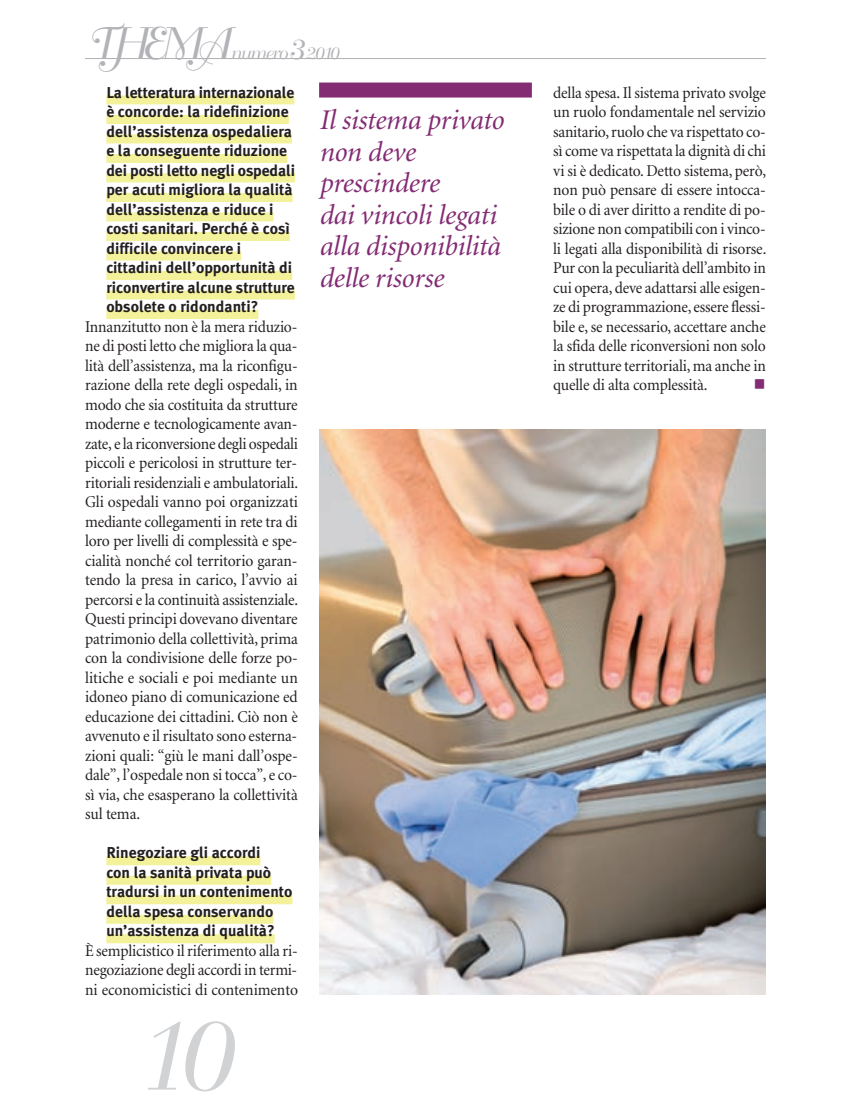
<style>
.page{position:relative;width:851px;height:1106px;background:#fff}
.page>*{position:absolute;margin:0;border:0;box-sizing:border-box;transform-origin:0 0}
.t1{font:105px "Bellevue";color:#d1d2d4}
.t2{font:45px "Bellevue";letter-spacing:-.125em;color:#b2b3b7}
.t3{font:italic 28.5px/31.5px "Minion";letter-spacing:-.01em;color:#832b73}
.t4{font:18px "Bellevue";letter-spacing:-.05em;color:#b2b3b7}
.t5{font:16.5px/19.5px "Minion";letter-spacing:-.01em;color:#231f20;text-align:justify;scale:.94 1}
.t6{font:16.5px "Wingdings";color:#832b73;scale:.95 1}
.t7{font:700 15.75px/19.5px "Meta Plus";color:#231f20}
.s1{font-size:30px}
</style>
<div class="page">
<div style="left:106px;top:95px;width:188px;height:9px;background:#f3f199"></div>
<div style="left:106px;top:115px;width:183px;height:9px;background:#f3f199"></div>
<div style="left:106px;top:134px;width:186px;height:9px;background:#f3f199"></div>
<div style="left:106px;top:154px;width:181px;height:9px;background:#f3f199"></div>
<div style="left:106px;top:173px;width:189px;height:9px;background:#f3f199"></div>
<div style="left:106px;top:193px;width:186px;height:9px;background:#f3f199"></div>
<div style="left:106px;top:212px;width:167px;height:9px;background:#f3f199"></div>
<div style="left:106px;top:232px;width:184px;height:9px;background:#f3f199"></div>
<div style="left:106px;top:251px;width:135px;height:9px;background:#f3f199"></div>
<div style="left:106px;top:271px;width:186px;height:9px;background:#f3f199"></div>
<div style="left:106px;top:290px;width:189px;height:9px;background:#f3f199"></div>
<div style="left:106px;top:310px;width:152px;height:9px;background:#f3f199"></div>
<div style="left:106px;top:856px;width:154px;height:9px;background:#f3f199"></div>
<div style="left:106px;top:875px;width:165px;height:9px;background:#f3f199"></div>
<div style="left:106px;top:895px;width:186px;height:9px;background:#f3f199"></div>
<div style="left:106px;top:914px;width:167px;height:9px;background:#f3f199"></div>
<div style="left:106px;top:934px;width:169px;height:9px;background:#f3f199"></div>
<hr style="left:85px;top:58px;width:680px;height:1px;background:#b2b3b7">
<img style="left:319px;top:429px;width:446px;height:565px">
<div style="left:319px;top:82px;width:212px;height:15px;background:#832b73"></div>
<h2 class="t2" style="left:85px;top:21px;width:145px">THEMA</h2>
<p class="t4" style="left:230px;top:44px;width:110px">numero<span class="s1">3</span>2010</p>
<p class="t7" style="left:106px;top:82px;width:190px">La letteratura internazionale è concorde: la ridefinizione dell’assistenza ospedaliera e la conseguente riduzione dei posti letto negli ospedali per acuti migliora la qualità dell’assistenza e riduce i costi sanitari. Perché è così difficile convincere i cittadini dell’opportunità di riconvertire alcune strutture obsolete o ridondanti?</p>
<p class="t5" style="left:85px;top:318px;width:228px">Innanzitutto non è la mera riduzio&shy;ne di posti letto che migliora la qua&shy;lità dell’assistenza, ma la riconfigu&shy;razione della rete degli ospedali, in modo che sia costituita da strutture moderne e tecnologicamente avan&shy;zate, e la riconversione degli ospedali piccoli e pericolosi in strutture ter&shy;ritoriali residenziali e ambulatoriali.<br>Gli ospedali vanno poi organizzati mediante collegamenti in rete tra di loro per livelli di complessità e spe&shy;cialità nonché col territorio garan&shy;tendo la presa in carico, l’avvio ai percorsi e la continuità assistenziale.<br>Questi principi dovevano diventare patrimonio della collettività, prima con la condivisione delle forze po&shy;litiche e sociali e poi mediante un idoneo piano di comunicazione ed educazione dei cittadini. Ciò non è avvenuto e il risultato sono esterna&shy;zioni quali: “giù le mani dall’ospe&shy;dale”, l’ospedale non si tocca”, e co&shy;sì via, che esasperano la collettività sul tema.</p>
<p class="t7" style="left:106px;top:843px;width:187px">Rinegoziare gli accordi<br>con la sanità privata può tradursi in un contenimento della spesa conservando un’assistenza di qualità?</p>
<p class="t5" style="left:85px;top:942px;width:228px">È semplicistico il riferimento alla ri&shy;negoziazione degli accordi in termi&shy;ni economicistici di contenimento</p>
<h1 class="t1" style="left:128px;top:1002px;width:100px">10</h1>
<h3 class="t3" style="left:319px;top:106px;width:186px">Il sistema privato non deve prescindere<br>dai vincoli legati alla disponibilità delle risorse</h3>
<p class="t5" style="left:553px;top:84px;width:228px">della spesa. Il sistema privato svolge un ruolo fondamentale nel servizio sanitario, ruolo che va rispettato co&shy;sì come va rispettata la dignità di chi vi si è dedicato. Detto sistema, però, non può pensare di essere intocca&shy;bile o di aver diritto a rendite di po&shy;sizione non compatibili con i vinco&shy;li legati alla disponibilità di risorse.<br>Pur con la peculiarità dell’ambito in cui opera, deve adattarsi alle esigen&shy;ze di programmazione, essere flessi&shy;bile e, se necessario, accettare anche la sfida delle riconversioni non solo in strutture territoriali, ma anche in quelle di alta complessità.</p>
<p class="t6" style="left:753px;top:375px;width:14px">■</p>
</div>
